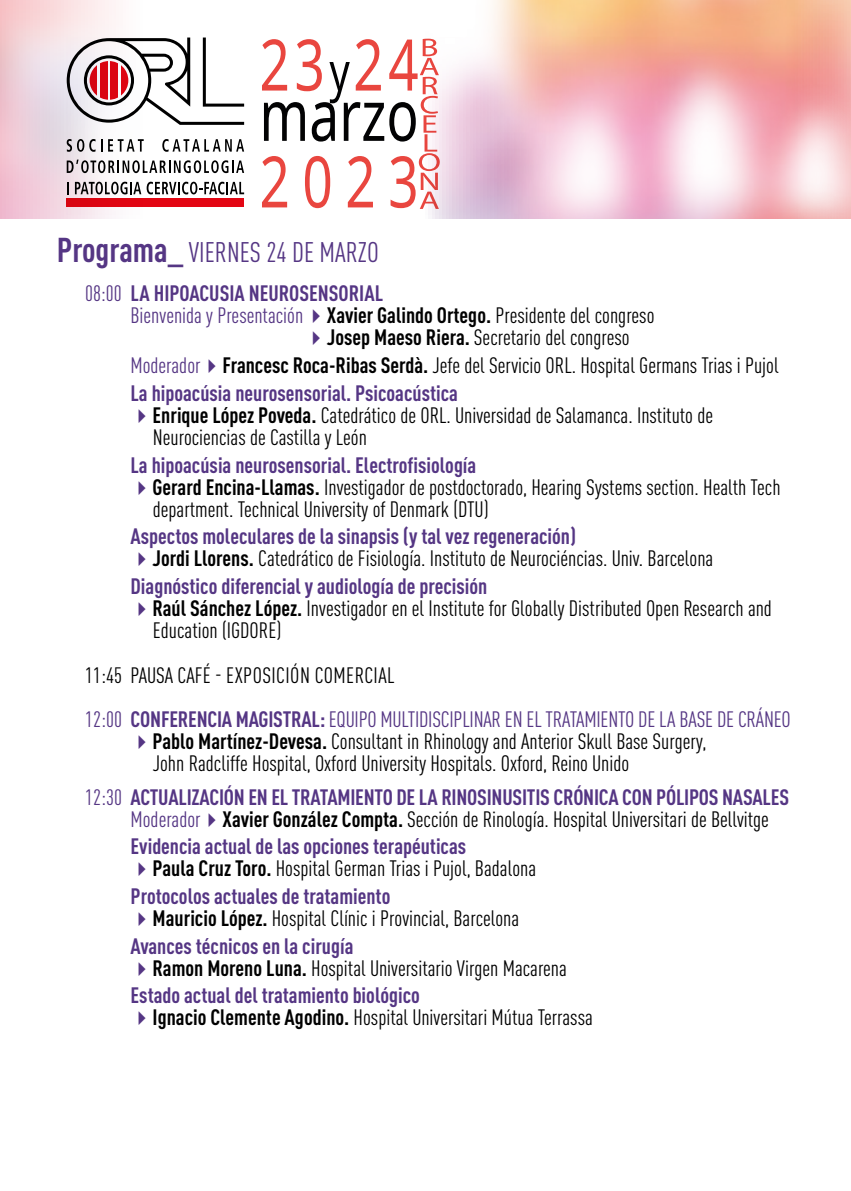
<style>
.page{position:relative;width:851px;height:1191px;background:#fff}
.page>*{position:absolute;margin:0;border:0;box-sizing:border-box;transform-origin:0 0}
.t1{font:condensed 28px "DIN Pro";color:#553684}
.t2{font:condensed 22px/27.6px "DIN Pro";color:#000}
.t3{font:700 condensed 22px/22px "DIN Pro";color:#553684}
.t4{font:condensed 22px/22px "DIN Pro";color:#553684}
.s1{font-weight:700;font-size:34px}
.s2{font-weight:700}
.s3{font-weight:700;color:#000}
.s4{color:#000}
.s5{color:#553684}
.s6{font-weight:700;color:#553684}
.s7{font-weight:400}
.s8{font-weight:400;color:#000}
</style>
<div class="page">
<svg style="left:791px;top:0;width:59px;height:218px"></svg>
<svg style="left:0;top:0;width:761px;height:218px"></svg>
<svg style="left:67px;top:38px;width:177px;height:87px"></svg>
<svg style="left:90px;top:61px;width:7px;height:39px"></svg>
<div style="left:100px;top:61px;width:7px;height:39px;background:#d90512"></div>
<div style="left:110px;top:61px;width:8px;height:39px;background:#db0512"></div>
<svg style="left:121px;top:61px;width:7px;height:39px"></svg>
<svg style="left:67px;top:139px;width:28px;height:13px"></svg>
<svg style="left:101px;top:139px;width:1px;height:13px"></svg>
<svg style="left:108px;top:139px;width:36px;height:13px"></svg>
<svg style="left:162px;top:139px;width:82px;height:13px"></svg>
<svg style="left:67px;top:160px;width:177px;height:13px"></svg>
<svg style="left:67px;top:182px;width:1px;height:12px"></svg>
<svg style="left:75px;top:182px;width:66px;height:12px"></svg>
<svg style="left:147px;top:182px;width:97px;height:12px"></svg>
<div style="left:67px;top:199px;width:177px;height:8px;background:#e30613"></div>
<svg style="left:262px;top:39px;width:177px;height:170px"></svg>
<p class="t1" style="left:57px;top:232px;width:323px"><span class="s1">Programa_</span> VIERNES 24 DE MARZO</p>
<p class="t4" style="left:130px;top:281px;width:525px;text-indent:-45px">08:00 <span class="s2">LA HIPOACUSIA NEUROSENSORIAL<br></span>Bienvenida y Presentación✔<span class="s3">Xavier Galindo Ortego.</span> <span class="s4">Presidente del congreso</span></p>
<p class="t2" style="left:130px;top:322px;width:649px;text-indent:174px"><span class="s5">✔</span><span class="s2">Josep Maeso Riera.</span> Secretario del congreso<br><span class="s5">Moderador✔</span><span class="s2">Francesc Roca-Ribas Serdà.</span> Jefe del Servicio ORL. Hospital Germans Trias i Pujol<br><span class="s6">La hipoacúsia neurosensorial. Psicoacústica</span></p>
<p class="t2" style="left:153px;top:402px;width:561px;line-height:22px;text-indent:-22px"><span class="s5">✔</span><span class="s2">Enrique López Poveda.</span> Catedrático de ORL. Universidad de Salamanca. Instituto de<br>Neurociencias de Castilla y León</p>
<p class="t3" style="left:130px;top:452px;width:347px">La hipoacúsia neurosensorial. Electrofisiología</p>
<p class="t2" style="left:153px;top:474px;width:629px;line-height:22px;text-indent:-22px"><span class="s5">✔</span><span class="s2">Gerard Encina-Llamas.</span> Investigador de postdoctorado, Hearing Systems section. Health Tech department. Technical University of Denmark (DTU)</p>
<p class="t3" style="left:130px;top:523px;width:447px">Aspectos moleculares de la sinapsis (y tal vez regeneración)</p>
<p class="t2" style="left:130px;top:543px;width:584px"><span class="s5">✔</span><span class="s2">Jordi Llorens.</span> Catedrático de Fisiología. Instituto de Neurociéncias. Univ. Barcelona<br><span class="s6">Diagnóstico diferencial y audiología de precisión</span></p>
<p class="t2" style="left:153px;top:595px;width:620px;line-height:22px;text-indent:-22px"><span class="s5">✔</span><span class="s2">Raúl Sánchez López.</span> Investigador en el Institute for Globally Distributed Open Research and<br>Education (IGDORE)</p>
<p class="t4" style="left:85px;top:651px;width:707px;line-height:44.6px"><span class="s4">11:45 PAUSA CAFÉ - EXPOSICIÓN COMERCIAL<br></span>12:00 <span class="s2">CONFERENCIA MAGISTRAL:</span> EQUIPO MULTIDISCIPLINAR EN EL TRATAMIENTO DE LA BASE DE CRÁNEO</p>
<p class="t2" style="left:153px;top:729px;width:555px;line-height:22px;text-indent:-22px"><span class="s5">✔</span><span class="s2">Pablo Martínez-Devesa.</span> Consultant in Rhinology and Anterior Skull Base Surgery,<br>John Radcliffe Hospital, Oxford University Hospitals. Oxford, Reino Unido</p>
<p class="t3" style="left:131px;top:784px;width:660px;text-indent:-45px"><span class="s7">12:30</span> ACTUALIZACIÓN EN EL TRATAMIENTO DE LA RINOSINUSITIS CRÓNICA CON PÓLIPOS NASALES<br><span class="s7">Moderador</span>✔<span class="s4">Xavier González Compta.</span> <span class="s8">Sección de Rinología. Hospital Universitari de Bellvitge</span></p>
<p class="t3" style="left:131px;top:833px;width:337px">Evidencia actual de las opciones terapéuticas</p>
<p class="t2" style="left:131px;top:853px;width:407px"><span class="s5">✔</span><span class="s2">Paula Cruz Toro.</span> Hospital German Trias i Pujol, Badalona<br><span class="s6">Protocolos actuales de tratamiento</span></p>
<p class="t2" style="left:131px;top:903px;width:390px"><span class="s5">✔</span><span class="s2">Mauricio López.</span> Hospital Clínic i Provincial, Barcelona<br><span class="s6">Avances técnicos en la cirugía</span></p>
<p class="t2" style="left:131px;top:952px;width:438px"><span class="s5">✔</span><span class="s2">Ramon Moreno Luna.</span> Hospital Universitario Virgen Macarena<br><span class="s6">Estado actual del tratamiento biológico</span></p>
<p class="t2" style="left:131px;top:1002px;width:463px"><span class="s5">✔</span><span class="s2">Ignacio Clemente Agodino.</span> Hospital Universitari Mútua Terrassa</p>
</div>
